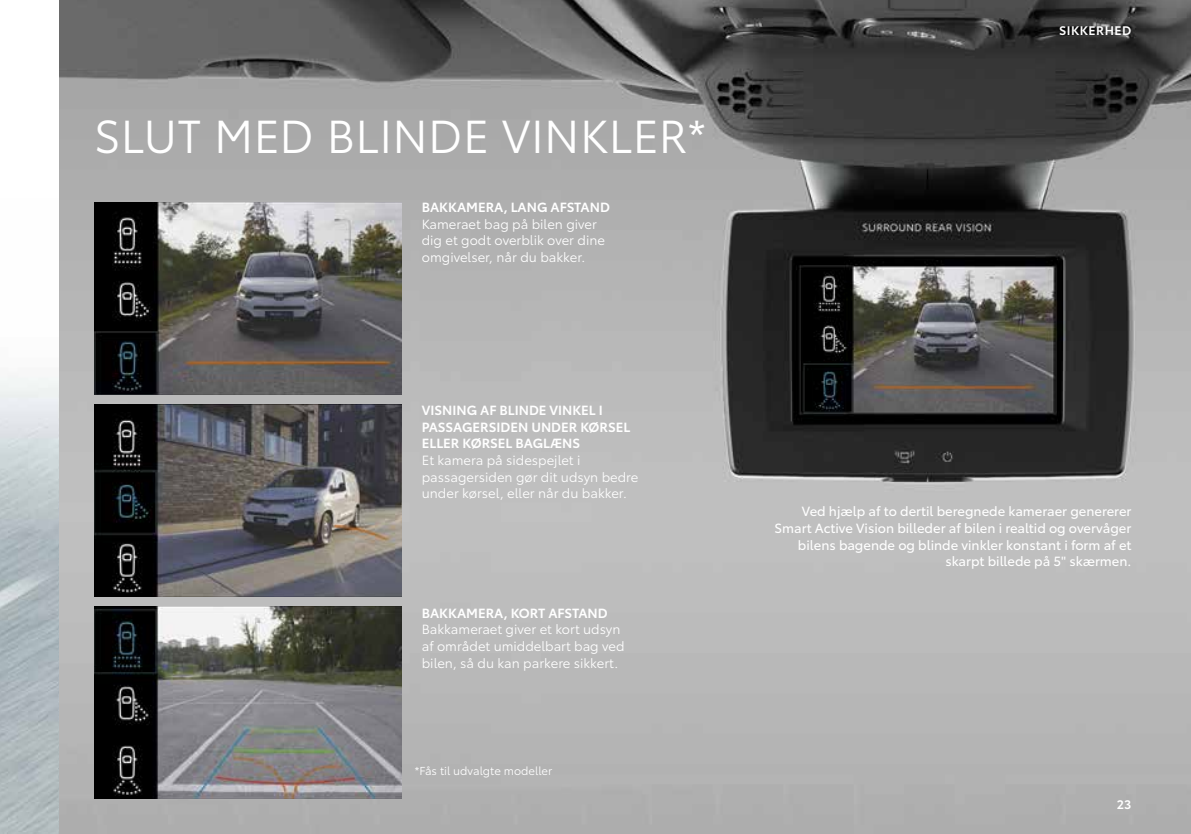
<style>
.page{position:relative;width:1191px;height:834px;background:#fff}
.page>*{position:absolute;margin:0;border:0;box-sizing:border-box;transform-origin:0 0}
.t1{font:45.5px "Toyota Type";letter-spacing:.01em;color:#fff}
.t2{font:13.12px/16.6px "Toyota Type";color:#fff}
.t3{font:13.12px/16.6px "Toyota Type";color:#fff;text-align:right}
.t4{font:600 13.12px/16.6px "Toyota Type";color:#fff}
.t5{font:600 12.25px "Toyota Type";letter-spacing:.04em;color:#fff}
.t6{font:11.38px "Toyota Type";color:#fff}
</style>
<div class="page">
<img style="left:0;top:198px;width:60px;height:635px">
<img style="left:60px;top:0;width:1131px;height:833px">
<img style="left:94px;top:202px;width:308px;height:192px">
<img style="left:94px;top:404px;width:308px;height:192px">
<img style="left:94px;top:606px;width:308px;height:192px">
<h1 class="t1" style="left:94px;top:103px;width:613px">SLUT MED BLINDE VINKLER*</h1>
<p class="t4" style="left:422px;top:198px;width:190px">BAKKAMERA, LANG AFSTAND</p>
<p class="t2" style="left:422px;top:215px;width:185px">Kameraet bag på bilen giver dig et godt overblik over dine omgivelser, når du bakker.</p>
<p class="t4" style="left:422px;top:401px;width:210px">VISNING AF BLINDE VINKEL I<br>PASSAGERSIDEN UNDER KØRSEL<br>ELLER KØRSEL BAGLÆNS</p>
<p class="t2" style="left:422px;top:451px;width:218px">Et kamera på sidespejlet i passagersiden gør dit udsyn bedre under kørsel, eller når du bakker.</p>
<p class="t4" style="left:422px;top:603px;width:187px">BAKKAMERA, KORT AFSTAND</p>
<p class="t2" style="left:422px;top:620px;width:204px">Bakkameraet giver et kort udsyn af området umiddelbart bag ved bilen, så du kan parkere sikkert.</p>
<p class="t6" style="left:415px;top:762px;width:139px">*Fås til udvalgte modeller</p>
<p class="t5" style="left:1059px;top:21px;width:74px">SIKKERHED</p>
<p class="t3" style="left:774px;top:502px;width:358px">Ved hjælp af to dertil beregnede kameraer genererer Smart Active Vision billeder af bilen i realtid og overvåger bilens bagende og blinde vinkler konstant i form af et skarpt billede på 5" skærmen.</p>
<p class="t5" style="left:1117px;top:794px;width:16px">23</p>
</div>
